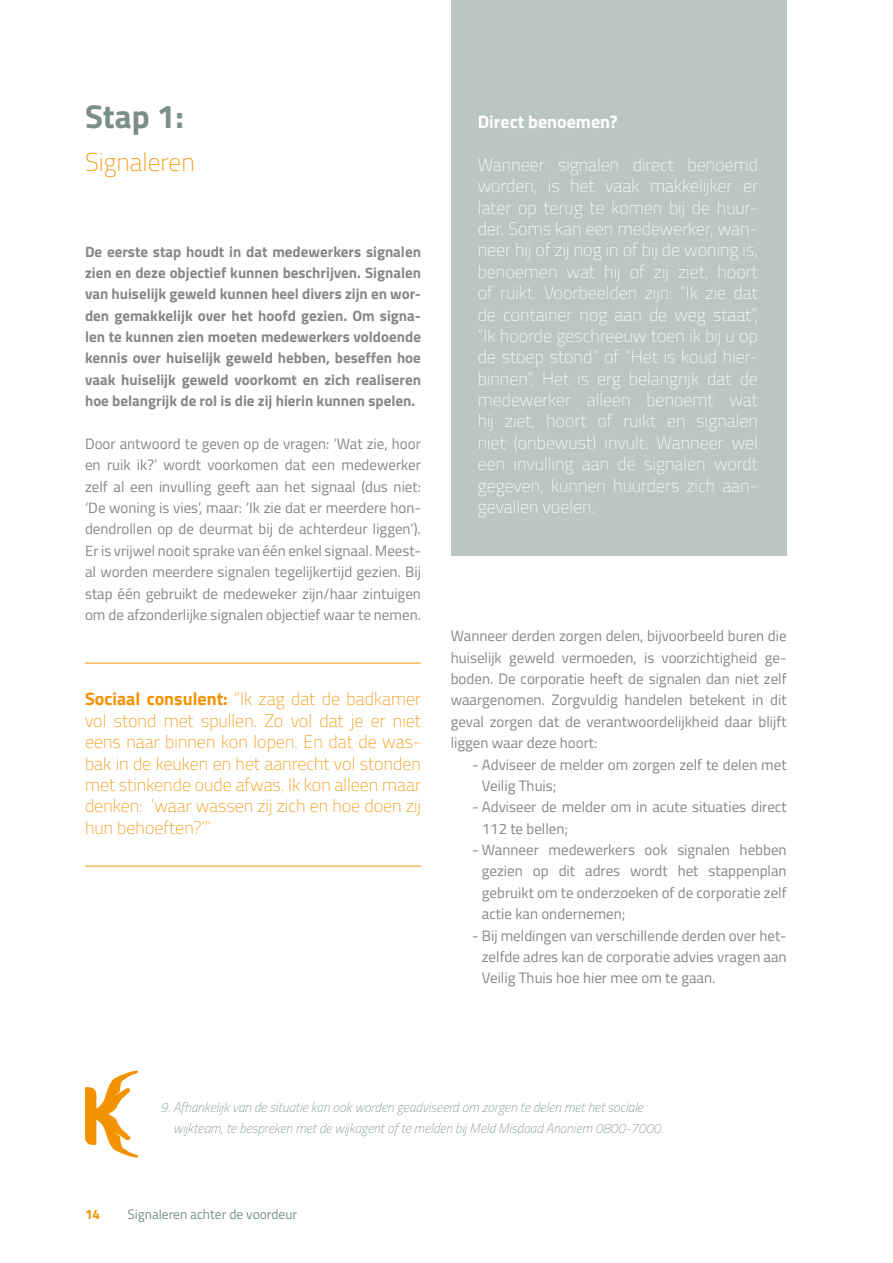
<style>
.page{position:relative;width:893px;height:1263px;background:#fff}
.page>*{position:absolute;margin:0;border:0;box-sizing:border-box;transform-origin:0 0}
.t1{font:700 33px "Titillium";color:#7a8e8a}
.t2{font:100 25.5px "Titillium";color:#f39200}
.t3{font:100 18px/21.3px "Titillium";color:#fff;text-align:justify}
.t4{font:100 18px/21.3px "Titillium";color:#f39200;text-align:justify}
.t5{font:700 18px "Titillium";color:#fff}
.t6{font:15px/21.3px "Titillium";color:#878787;text-align:justify}
.t7{font:700 15px/21.3px "Titillium";color:#878787;text-align:justify}
.t8{font:italic 100 13.5px/21.3px "Titillium";color:#7a8e8a}
.t9{font:13.5px "Titillium";color:#7a8e8a}
.t10{font:700 13.5px "Titillium";color:#f39200}
.s1{font-weight:700}
</style>
<div class="page">
<hr style="left:85px;top:866px;width:336px;height:1px;background:#f39200">
<hr style="left:85px;top:663px;width:336px;height:1px;background:#f39200">
<div style="left:451px;top:0;width:336px;height:556px;background:#bac6c4"></div>
<svg style="left:85px;top:1070px;width:53px;height:88px"></svg>
<h1 class="t1" style="left:85px;top:91px;width:100px">Stap 1:</h1>
<h2 class="t2" style="left:85px;top:144px;width:111px">Signaleren</h2>
<p class="t7" style="left:85px;top:240px;width:337px">De eerste stap houdt in dat medewerkers signalen zien en deze objectief kunnen beschrijven. Signalen van huiselijk geweld kunnen heel divers zijn en wor&shy;den gemakkelijk over het hoofd gezien. Om signa&shy;len te kunnen zien moeten medewerkers voldoende kennis over huiselijk geweld hebben, beseffen hoe vaak huiselijk geweld voorkomt en zich realiseren hoe belangrijk de rol is die zij hierin kunnen spelen.</p>
<p class="t6" style="left:85px;top:432px;width:337px">Door antwoord te geven op de vragen: ‘Wat zie, hoor en ruik ik?’ wordt voorkomen dat een medewerker zelf al een invulling geeft aan het signaal (dus niet: ‘De woning is vies’, maar: ‘Ik zie dat er meerdere hon&shy;dendrollen op de deurmat bij de achterdeur liggen’).<br>Er is vrijwel nooit sprake van één enkel signaal. Meest&shy;al worden meerdere signalen tegelijkertijd gezien. Bij stap één gebruikt de medeweker zijn/haar zintuigen om de afzonderlijke signalen objectief waar te nemen.</p>
<p class="t4" style="left:85px;top:688px;width:337px"><span class="s1">Sociaal consulent:</span> “Ik zag dat de badkamer vol stond met spullen. Zo vol dat je er niet eens naar binnen kon lopen. En dat de was&shy;bak in de keuken en het aanrecht vol stonden met stinkende oude afwas. Ik kon alleen maar denken: ‘waar wassen zij zich en hoe doen zij hun behoeften?’”</p>
<p class="t5" style="left:478px;top:108px;width:142px">Direct benoemen?</p>
<p class="t3" style="left:478px;top:153px;width:282px">Wanneer signalen direct benoemd worden, is het vaak makkelijker er later op terug te komen bij de huur&shy;der. Soms kan een medewerker, wan&shy;neer hij of zij nog in of bij de woning is, benoemen wat hij of zij ziet, hoort of ruikt. Voorbeelden zijn: “Ik zie dat de container nog aan de weg staat”, “Ik hoorde geschreeuw toen ik bij u op de stoep stond” of “Het is koud hier&shy;binnen”. Het is erg belangrijk dat de medewerker alleen benoemt wat hij ziet, hoort of ruikt en signalen niet (onbewust) invult. Wanneer wel een invulling aan de signalen wordt gegeven, kunnen huurders zich aan&shy;gevallen voelen.</p>
<p class="t6" style="left:451px;top:625px;width:337px">Wanneer derden zorgen delen, bijvoorbeeld buren die huiselijk geweld vermoeden, is voorzichtigheid ge&shy;boden. De corporatie heeft de signalen dan niet zelf waargenomen. Zorgvuldig handelen betekent in dit geval zorgen dat de verantwoordelijkheid daar blijft liggen waar deze hoort:</p>
<p class="t6" style="left:482px;top:753px;width:306px;text-indent:-10px">- Adviseer de melder om zorgen zelf te delen met<br>Veilig Thuis;</p>
<p class="t6" style="left:482px;top:796px;width:306px;text-indent:-10px">- Adviseer de melder om in acute situaties direct<br>112 te bellen;</p>
<p class="t6" style="left:482px;top:838px;width:306px;text-indent:-10px">- Wanneer medewerkers ook signalen hebben gezien op dit adres wordt het stappenplan gebruikt om te onderzoeken of de corporatie zelf actie kan ondernemen;</p>
<p class="t6" style="left:482px;top:924px;width:306px;text-indent:-10px">- Bij meldingen van verschillende derden over het&shy;zelfde adres kan de corporatie advies vragen aan Veilig Thuis hoe hier mee om te gaan.</p>
<p class="t8" style="left:173px;top:1096px;width:492px;text-indent:-13px">9. Afhankelijk van de situatie kan ook worden geadviseerd om zorgen te delen met het sociale wijkteam, te bespreken met de wijkagent of te melden bij Meld Misdaad Anoniem 0800-7000.</p>
<p class="t10" style="left:85px;top:1203px;width:17px">14</p>
<p class="t9" style="left:128px;top:1204px;width:171px">Signaleren achter de voordeur</p>
</div>
